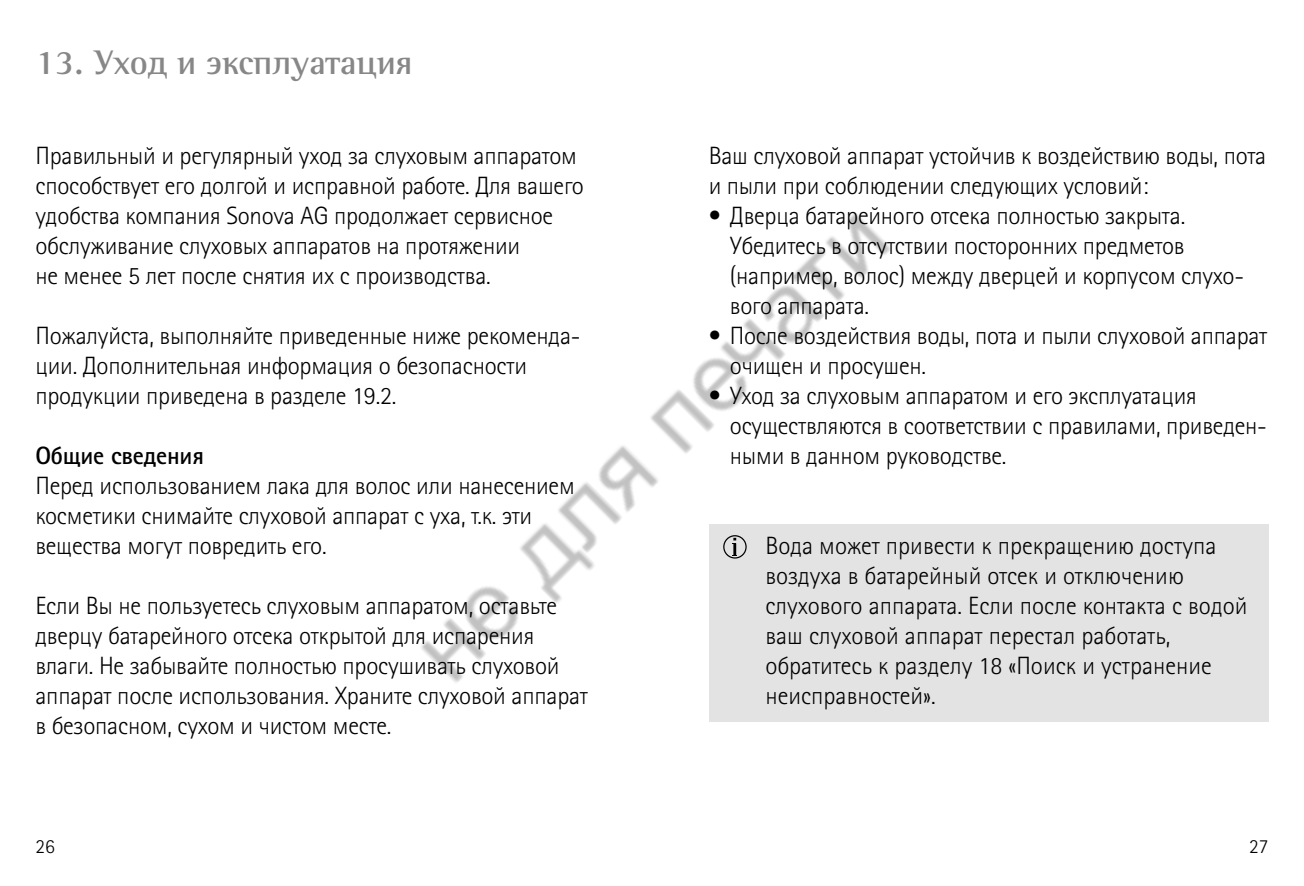
<style>
.page{position:relative;width:1304px;height:886px;background:#fff}
.page>*{position:absolute;margin:0;border:0;box-sizing:border-box;transform-origin:0 0}
.t1{font:700 35px "Rotis Semi Serif Pro Cyr";color:#868786}
.t2{font:300 25px/30px "Rotis Sans Serif Pro Cyr";letter-spacing:-.01em;color:#000}
.t3{font:700 25px "Rotis Sans Serif Pro Cyr";letter-spacing:-.01em;color:#000}
.t4{font:300 20px "Rotis Sans Serif Pro Cyr";color:#000}
</style>
<div class="page">
<div style="left:709px;top:524px;width:560px;height:197px;background:#e3e3e3"></div>
<img style="left:421px;top:213px;width:469px;height:470px">
<h1 class="t1" style="left:35px;top:41px;width:379px">13. Уход и эксплуатация</h1>
<p class="t2" style="left:35px;top:141px;width:550px">Правильный и регулярный уход за слуховым аппаратом способствует его долгой и исправной работе. Для вашего удобства компания Sonova AG продолжает сервисное обслуживание слуховых аппаратов на протяжении<br>не менее 5 лет после снятия их с производства.</p>
<p class="t2" style="left:35px;top:321px;width:547px">Пожалуйста, выполняйте приведенные ниже рекоменда&shy;ции. Дополнительная информация о безопасности продукции приведена в разделе 19.2.</p>
<p class="t3" style="left:35px;top:440px;width:170px">Общие сведения</p>
<p class="t2" style="left:35px;top:471px;width:541px">Перед использованием лака для волос или нанесением косметики снимайте слуховой аппарат с уха, т.к. эти вещества могут повредить его.</p>
<p class="t2" style="left:35px;top:591px;width:554px">Если Вы не пользуетесь слуховым аппаратом, оставьте дверцу батарейного отсека открытой для испарения влаги. Не забывайте полностью просушивать слуховой аппарат после использования. Храните слуховой аппарат в безопасном, сухом и чистом месте.</p>
<p class="t2" style="left:709px;top:141px;width:559px">Ваш слуховой аппарат устойчив к воздействию воды, пота и пыли при соблюдении следующих условий:</p>
<p class="t2" style="left:730px;top:201px;width:513px;text-indent:-21px">• Дверца батарейного отсека полностью закрыта.<br>Убедитесь в отсутствии посторонних предметов (например, волос) между дверцей и корпусом слухо&shy;вого аппарата.</p>
<p class="t2" style="left:730px;top:321px;width:539px;text-indent:-21px">• После воздействия воды, пота и пыли слуховой аппарат очищен и просушен.</p>
<p class="t2" style="left:730px;top:381px;width:539px;text-indent:-21px">• Уход за слуховым аппаратом и его эксплуатация осуществляются в соответствии с правилами, приведен&shy;ными в данном руководстве.</p>
<p class="t2" style="left:765px;top:531px;width:484px">Вода может привести к прекращению доступа воздуха в батарейный отсек и отключению слухового аппарата. Если после контакта с водой ваш слуховой аппарат перестал работать, обратитесь к разделу 18 «Поиск и устранение неисправностей».</p>
<p class="t4" style="left:35px;top:834px;width:21px">26</p>
<p class="t4" style="left:1249px;top:834px;width:21px">27</p>
</div>
